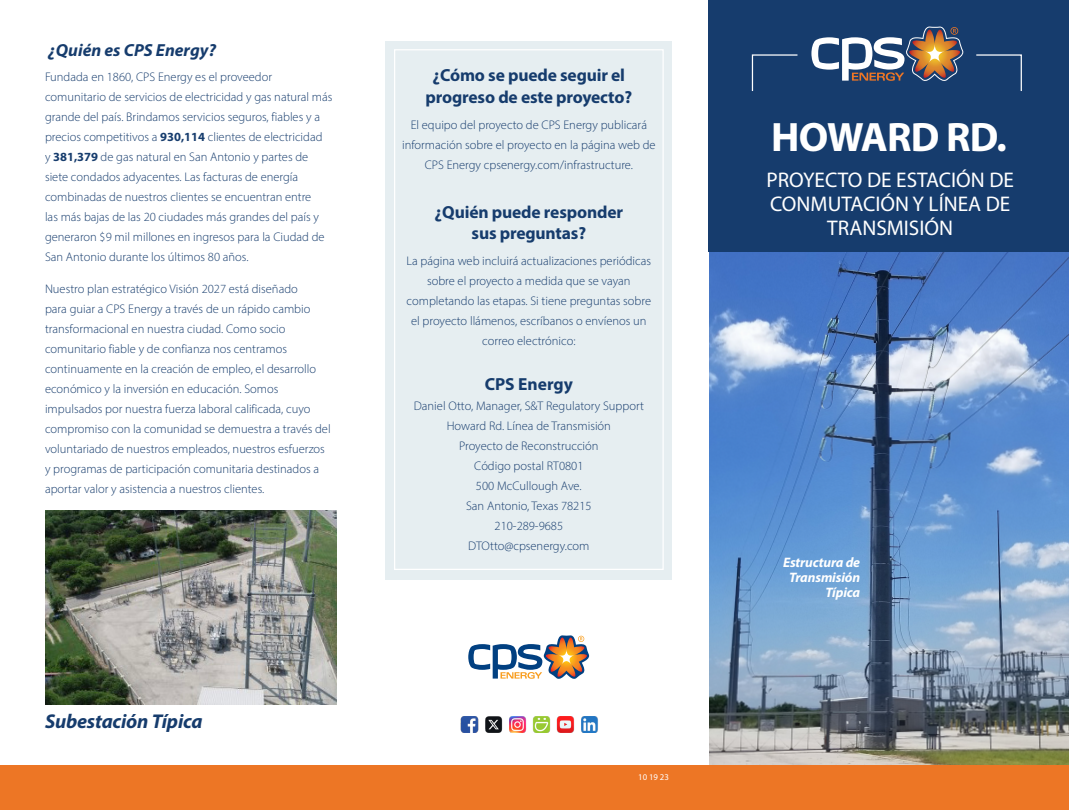
<style>
.page{position:relative;width:1069px;height:810px;background:#fff}
.page>*{position:absolute;margin:0;border:0;box-sizing:border-box;transform-origin:0 0}
.t1{font:700 41.25px "Myriad Pro";letter-spacing:-.02em;color:#fff}
.t2{font:21.25px/23.8px "Myriad Pro";color:#fff;text-align:center}
.t3{font:italic 700 20px "Myriad Pro";letter-spacing:-.01em;color:#163c6d}
.t4{font:700 17.5px "Myriad Pro";letter-spacing:-.01em;color:#163c6d}
.t5{font:italic 700 17.5px "Myriad Pro";color:#163c6d}
.t6{font:italic 700 13.75px "Myriad Pro";letter-spacing:-.01em;color:#fff}
.t7{font:300 12.5px/20px "Myriad Pro";color:#163c6d;text-align:center}
.t8{font:8.75px "Myriad Pro";color:#fff}
.s1{font-weight:700}
</style>
<div class="page">
<img style="left:709px;top:252px;width:360px;height:513px">
<div style="left:0;top:765px;width:1069px;height:45px;background:#ed7625"></div>
<div style="left:709px;top:0;width:360px;height:252px;background:#163c6d"></div>
<div style="left:386px;top:41px;width:286px;height:538px;background:#e6eef1"></div>
<div style="left:394px;top:49px;width:270px;height:521px;border:1px solid #fff"></div>
<img style="left:45px;top:510px;width:291px;height:195px">
<svg style="left:751px;top:54px;width:47px;height:37px"></svg>
<svg style="left:976px;top:54px;width:46px;height:37px"></svg>
<svg style="left:468px;top:635px;width:122px;height:44px"></svg>
<img style="left:460px;top:716px;width:18px;height:17px">
<img style="left:485px;top:716px;width:17px;height:17px">
<img style="left:509px;top:716px;width:17px;height:17px">
<img style="left:533px;top:716px;width:17px;height:17px">
<img style="left:557px;top:716px;width:17px;height:17px">
<img style="left:581px;top:716px;width:17px;height:17px">
<svg style="left:811px;top:27px;width:152px;height:54px"></svg>
<h3 class="t5" style="left:48px;top:38px;width:169px">¿Quién es CPS Energy?</h3>
<p class="t7" style="left:45px;top:66px;width:289px;text-align:left">Fundada en 1860, CPS Energy es el proveedor comunitario de servicios de electricidad y gas natural más grande del país. Brindamos servicios seguros, fiables y a precios competitivos a <span class="s1">930,114</span> clientes de electricidad<br>y <span class="s1">381,379</span> de gas natural en San Antonio y partes de siete condados adyacentes. Las facturas de energía combinadas de nuestros clientes se encuentran entre<br>las más bajas de las 20 ciudades más grandes del país y generaron $9 mil millones en ingresos para la Ciudad de San Antonio durante los últimos 80 años.</p>
<p class="t7" style="left:45px;top:279px;width:287px;text-align:left">Nuestro plan estratégico Visión 2027 está diseñado<br>para guiar a CPS Energy a través de un rápido cambio transformacional en nuestra ciudad. Como socio comunitario fiable y de confianza nos centramos continuamente en la creación de empleo, el desarrollo económico y la inversión en educación. Somos impulsados por nuestra fuerza laboral calificada, cuyo compromiso con la comunidad se demuestra a través del voluntariado de nuestros empleados, nuestros esfuerzos y programas de participación comunitaria destinados a aportar valor y asistencia a nuestros clientes.</p>
<p class="t3" style="left:45px;top:709px;width:159px">Subestación Típica</p>
<p class="t4" style="left:433px;top:64px;width:194px">¿Cómo se puede seguir el</p>
<p class="t4" style="left:425px;top:85px;width:208px">progreso de este proyecto?</p>
<p class="t7" style="left:402px;top:115px;width:255px">El equipo del proyecto de CPS Energy publicará información sobre el proyecto en la página web de<br>CPS Energy cpsenergy.com/infrastructure.</p>
<p class="t4" style="left:435px;top:200px;width:190px">¿Quién puede responder</p>
<p class="t4" style="left:471px;top:222px;width:116px">sus preguntas?</p>
<p class="t7" style="left:407px;top:251px;width:246px">La página web incluirá actualizaciones periódicas sobre el proyecto a medida que se vayan completando las etapas. Si tiene preguntas sobre</p>
<p class="t7" style="left:411px;top:311px;width:237px">el proyecto llámenos, escríbanos o envíenos un correo electrónico:</p>
<p class="t4" style="left:485px;top:373px;width:90px">CPS Energy</p>
<p class="t7" style="left:414px;top:396px;width:231px">Daniel Otto, Manager, S&amp;T Regulatory Support</p>
<p class="t7" style="left:447px;top:416px;width:166px">Howard Rd. Línea de Transmisión</p>
<p class="t7" style="left:459px;top:436px;width:141px">Proyecto de Reconstrucción</p>
<p class="t7" style="left:474px;top:456px;width:111px">Código postal RT0801</p>
<p class="t7" style="left:476px;top:476px;width:107px">500 McCullough Ave.</p>
<p class="t7" style="left:466px;top:496px;width:127px">San Antonio, Texas 78215</p>
<p class="t7" style="left:495px;top:516px;width:70px">210-289-9685</p>
<p class="t7" style="left:468px;top:536px;width:123px">DTOtto@cpsenergy.com</p>
<p class="t8" style="left:638px;top:772px;width:32px">10 19 23</p>
<p class="t1" style="left:771px;top:110px;width:237px">HOWARD RD.</p>
<p class="t2" style="left:766px;top:168px;width:249px">PROYECTO DE ESTACIÓN DE<br>CONMUTACIÓN Y LÍNEA DE<br>TRANSMISIÓN</p>
<p class="t6" style="left:783px;top:554px;width:79px">Estructura de</p>
<p class="t6" style="left:789px;top:569px;width:73px">Transmisión</p>
<p class="t6" style="left:825px;top:584px;width:36px">Típica</p>
</div>
